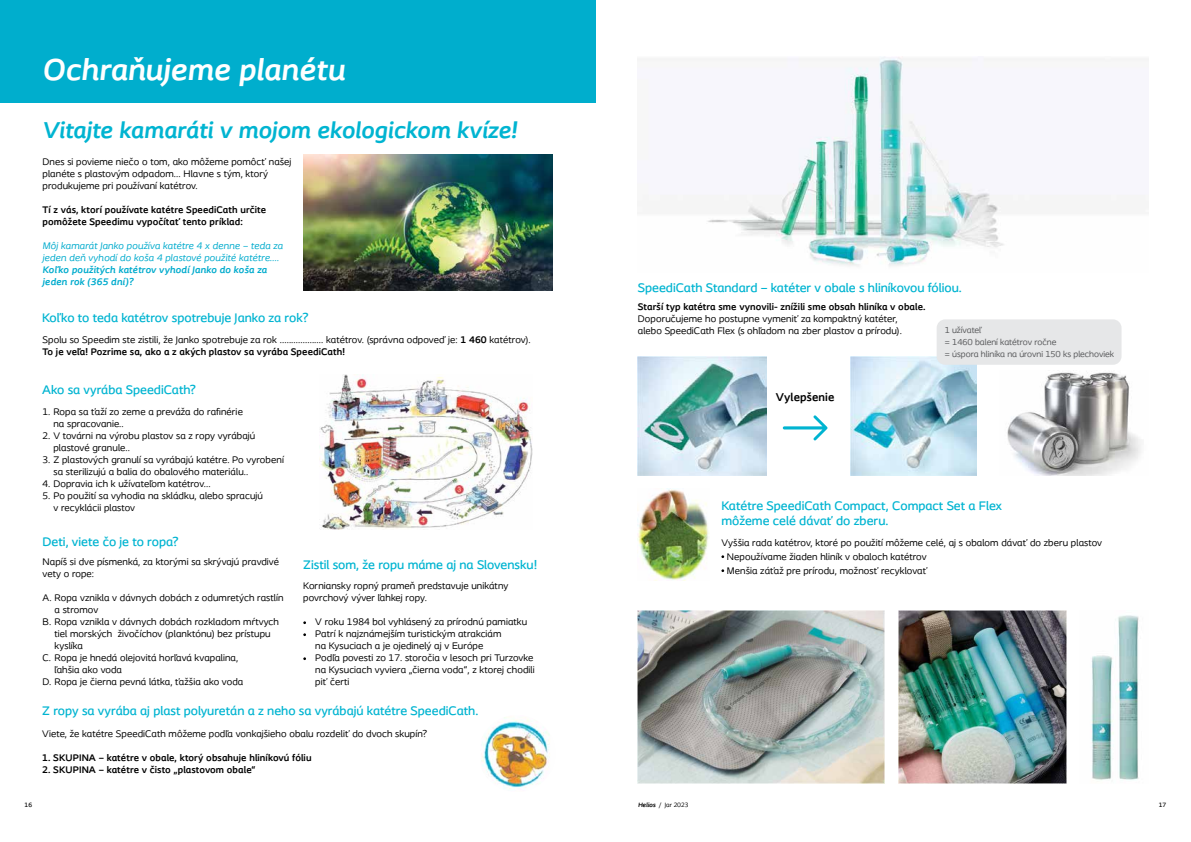
<style>
.page{position:relative;width:1191px;height:842px;background:#fff}
.page>*{position:absolute;margin:0;border:0;box-sizing:border-box;transform-origin:0 0}
.t1{font:italic 700 31.6px "Coloplast";color:#fff}
.t2{font:italic 700 24px "Coloplast";color:#00b4d1}
.t3{font:500 13px/15px "Coloplast";color:#00b4d1}
.t4{font:700 11.9px "Coloplast";letter-spacing:.01em;color:#000}
.t5{font:10px/12px "Coloplast";letter-spacing:.01em;color:#000}
.t6{font:700 10px/12px "Coloplast";letter-spacing:.01em;color:#000}
.t7{font:italic 10px/12px "Coloplast";letter-spacing:.01em;color:#00abcd}
.t8{font:italic 700 10px/12px "Coloplast";letter-spacing:.01em;color:#00abcd}
.t9{font:9px/12px "Coloplast";color:#58595b}
.t10{font:6.5px "Coloplast";color:#000}
.t11{font:500 6.5px "Coloplast";color:#000}
.s1{font-weight:700}
.s2{font-weight:700;font-style:italic}
</style>
<div class="page">
<img style="left:638px;top:356px;width:128px;height:119px">
<img style="left:850px;top:356px;width:126px;height:119px">
<svg style="left:783px;top:415px;width:44px;height:26px"></svg>
<img style="left:1007px;top:372px;width:134px;height:103px">
<div style="left:936px;top:319px;width:185px;height:46px;background:#e6e7e8;border-radius:9px"></div>
<img style="left:638px;top:489px;width:71px;height:92px">
<img style="left:638px;top:610px;width:247px;height:173px">
<img style="left:898px;top:610px;width:168px;height:173px">
<img style="left:1091px;top:615px;width:48px;height:165px">
<img style="left:638px;top:57px;width:510px;height:209px">
<div style="left:0;top:0;width:595px;height:102px;background:#00aecd"></div>
<img style="left:303px;top:155px;width:250px;height:136px">
<img style="left:319px;top:375px;width:213px;height:154px">
<img style="left:481px;top:717px;width:69px;height:72px">
<h1 class="t1" style="left:42px;top:51px;width:304px">Ochraňujeme planétu</h1>
<h2 class="t2" style="left:42px;top:116px;width:476px">Vitajte kamaráti v mojom ekologickom kvíze!</h2>
<p class="t5" style="left:43px;top:156px;width:250px">Dnes si povieme niečo o tom, ako môžeme pomôcť našej planéte s plastovým odpadom... Hlavne s tým, ktorý produkujeme pri používaní katétrov.</p>
<p class="t6" style="left:43px;top:204px;width:225px">Tí z vás, ktorí používate katétre SpeediCath určite pomôžete Speedimu vypočítať tento príklad:</p>
<p class="t7" style="left:43px;top:240px;width:242px">Môj kamarát Janko používa katétre 4 x denne – teda za jeden deň vyhodí do koša 4 plastové použité katétre....</p>
<p class="t8" style="left:43px;top:264px;width:226px">Koľko použitých katétrov vyhodí Janko do koša za jeden rok (365 dní)?</p>
<h3 class="t3" style="left:42px;top:310px;width:268px">Koľko to teda katétrov spotrebuje Janko za rok?</h3>
<p class="t5" style="left:43px;top:334px;width:490px">Spolu so Speedim ste zistili, že Janko spotrebuje za rok ................... katétrov. (správna odpoveď je: <span class="s1">1 460</span> katétrov).<br><span class="s1">To je veľa! Pozrime sa, ako a z akých plastov sa vyrába SpeediCath!</span></p>
<h3 class="t3" style="left:42px;top:382px;width:155px">Ako sa vyrába SpeediCath?</h3>
<p class="t5" style="left:53px;top:406px;width:191px;text-indent:-11px">1. Ropa sa ťaží zo zeme a preváža do rafi nérie na spracovanie..</p>
<p class="t5" style="left:53px;top:430px;width:203px;text-indent:-11px">2. V továrni na výrobu plastov sa z ropy vyrábajú plastové granule..</p>
<p class="t5" style="left:53px;top:454px;width:232px;text-indent:-11px">3. Z plastových granulí sa vyrábajú katétre. Po vyrobení sa sterilizujú a balia do obalového materiálu..</p>
<p class="t5" style="left:42px;top:478px;width:170px">4. Dopravia ich k užívateľom katétrov...</p>
<p class="t5" style="left:53px;top:490px;width:211px;text-indent:-11px">5. Po použití sa vyhodia na skládku, alebo spracujú v recyklácii plastov</p>
<h3 class="t3" style="left:43px;top:534px;width:138px">Deti, viete čo je to ropa?</h3>
<p class="t5" style="left:43px;top:556px;width:238px">Napíš si dve písmenká, za ktorými sa skrývajú pravdivé vety o rope:</p>
<p class="t5" style="left:43px;top:592px;width:242px">A. Ropa vznikla v dávnych dobách z odumretých rastlín</p>
<p class="t5" style="left:55px;top:604px;width:45px">a stromov</p>
<p class="t5" style="left:43px;top:616px;width:238px">B. Ropa vznikla v dávnych dobách rozkladom mŕtvych</p>
<p class="t5" style="left:55px;top:628px;width:218px">tiel morských živočíchov (planktónu) bez prístupu</p>
<p class="t5" style="left:55px;top:640px;width:30px">kyslíka</p>
<p class="t5" style="left:43px;top:652px;width:197px">C. Ropa je hnedá olejovitá horľavá kvapalina,</p>
<p class="t5" style="left:55px;top:664px;width:69px">ľahšia ako voda</p>
<p class="t5" style="left:43px;top:676px;width:202px">D. Ropa je čierna pevná látka, ťažšia ako voda</p>
<h3 class="t3" style="left:42px;top:703px;width:437px">Z ropy sa vyrába aj plast polyuretán a z neho sa vyrábajú katétre SpeediCath.</h3>
<p class="t5" style="left:42px;top:728px;width:386px">Viete, že katétre SpeediCath môžeme podľa vonkajšieho obalu rozdeliť do dvoch skupín?</p>
<p class="t6" style="left:42px;top:752px;width:271px">1. SKUPINA – katétre v obale, ktorý obsahuje hliníkovú fóliu</p>
<p class="t6" style="left:42px;top:764px;width:215px">2. SKUPINA – katétre v čisto „plastovom obale“</p>
<h3 class="t3" style="left:303px;top:557px;width:236px">Zistil som, že ropu máme aj na Slovensku!</h3>
<p class="t5" style="left:303px;top:580px;width:207px">Korniansky ropný prameň predstavuje unikátny povrchový výver ľahkej ropy.</p>
<p class="t5" style="left:315px;top:616px;width:221px">V roku 1984 bol vyhlásený za prírodnú pamiatku Patrí k najznámejším turistickým atrakciám<br>na Kysuciach a je ojedinelý aj v Európe<br>Podľa povesti zo 17. storočia v lesoch pri Turzovke na Kysuciach vyviera „čierna voda“, z ktorej chodili piť čerti</p>
<h3 class="t3" style="left:638px;top:280px;width:325px">SpeediCath Standard – katéter v obale s hliníkovou fóliou.</h3>
<p class="t6" style="left:638px;top:301px;width:289px">Starší typ katétra sme vynovili- znížili sme obsah hliníka v obale.</p>
<p class="t5" style="left:638px;top:313px;width:265px">Doporučujeme ho postupne vymeniť za kompaktný katéter, alebo SpeediCath Flex (s ohľadom na zber plastov a prírodu).</p>
<p class="t4" style="left:776px;top:390px;width:60px">Vylepšenie</p>
<p class="t9" style="left:944px;top:324px;width:171px">1 užívateľ<br>= 1460 balení katétrov ročne<br>= úspora hliníka na úrovni 150 ks plechoviek</p>
<h3 class="t3" style="left:721px;top:498px;width:282px">Katétre SpeediCath Compact, Compact Set a Flex môžeme celé dávať do zberu.</h3>
<p class="t5" style="left:727px;top:536px;width:377px;line-height:14px;text-indent:-5px">Vyššia rada katétrov, ktoré po použití môžeme celé, aj s obalom dávať do zberu plastov<br>Nepoužívame žiaden hliník v obaloch katétrov<br>Menšia záťaž pre prírodu, možnosť recyklovať</p>
<p class="t11" style="left:25px;top:801px;width:9px">16</p>
<p class="t10" style="left:638px;top:801px;width:52px"><span class="s2">Helios</span> / Jar 2023</p>
<p class="t11" style="left:1158px;top:801px;width:9px">17</p>
</div>
